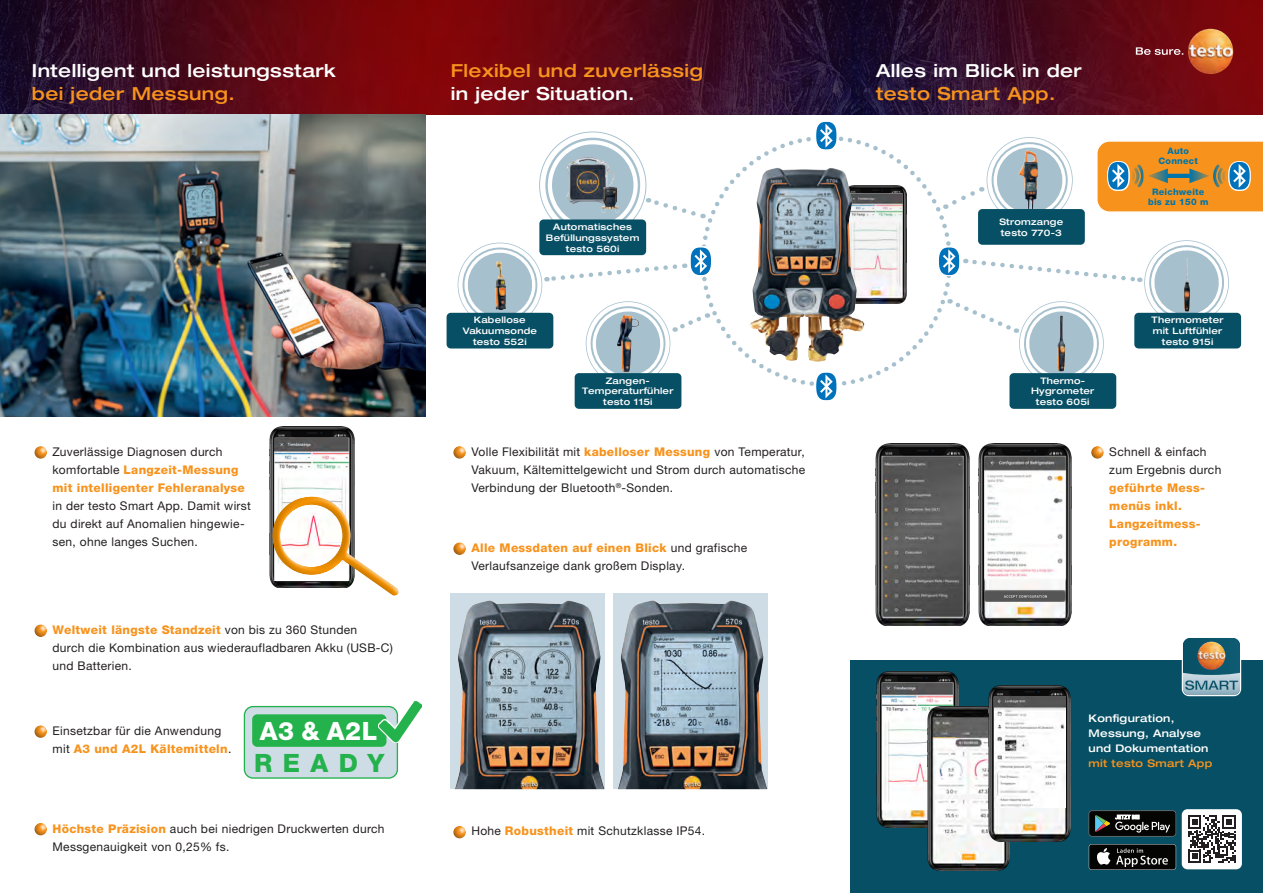
<style>
.page{position:relative;width:1263px;height:893px;background:#fff}
.page>*{position:absolute;margin:0;border:0;box-sizing:border-box;transform-origin:0 0}
.t1{font:800 25.35px "Helvetica Neue LTW1 G";color:#fff}
.t2{font:800 25.35px "Helvetica Neue LTW1 G";letter-spacing:.41em;color:#23b24b}
.t3{font:500 expanded 18px "Helvetica Neue LTW1 G";letter-spacing:.025em;color:#fff}
.t4{font:500 expanded 18px "Helvetica Neue LTW1 G";letter-spacing:.025em;color:#f7931d}
.t5{font:12px/18px "Helvetica Neue LTW1 G";letter-spacing:.025em;color:#231f20}
.t6{font:800 12px/18px "Helvetica Neue LTW1 G";letter-spacing:.025em;color:#f7931d}
.t7{font:500 expanded 10.5px/15px "Helvetica Neue LTW1 G";letter-spacing:.025em;color:#fff}
.t8{font:500 expanded 10.5px "Helvetica Neue LTW1 G";letter-spacing:.025em;color:#f7931d}
.t9{font:500 expanded 9px/10.8px "Helvetica Neue LTW1 G";letter-spacing:.025em;color:#fff;text-align:center}
.t10{font:800 9px/10.5px "Helvetica Neue LTW1 G";letter-spacing:.025em;color:#0075a9;text-align:center}
.s1{font-weight:400;color:#231f20}
.s2{font-weight:800;color:#f7931d}
</style>
<div class="page">
<img style="left:0;top:0;width:425px;height:115px">
<img style="left:425px;top:0;width:838px;height:115px">
<div style="left:850px;top:661px;width:413px;height:232px;background:#074f64"></div>
<img style="left:0;top:115px;width:425px;height:302px">
<svg style="left:1136px;top:47px;width:47px;height:8px"></svg>
<img style="left:1188px;top:29px;width:45px;height:45px;border-radius:23px">
<svg style="left:1089px;top:810px;width:87px;height:26px;background:#2e322f"></svg>
<div style="left:1089px;top:844px;width:87px;height:26px;background:#191a19;border-radius:3px"></div>
<div style="left:1089px;top:845px;width:86px;height:24px;background:#040503;border-radius:2px"></div>
<svg style="left:1097px;top:848px;width:13px;height:17px"></svg>
<svg style="left:1116px;top:848px;width:52px;height:19px"></svg>
<div style="left:1182px;top:809px;width:60px;height:60px;background:#fff;border-radius:6px"></div>
<svg style="left:1188px;top:815px;width:48px;height:48px"></svg>
<img style="left:876px;top:444px;width:93px;height:122px">
<img style="left:876px;top:566px;width:93px;height:60px">
<img style="left:978px;top:444px;width:94px;height:122px">
<img style="left:978px;top:566px;width:94px;height:60px">
<img style="left:882px;top:456px;width:81px;height:161px">
<img style="left:984px;top:456px;width:82px;height:126px">
<img style="left:984px;top:590px;width:82px;height:12px">
<svg style="left:458px;top:122px;width:805px;height:278px"></svg>
<svg style="left:1182px;top:639px;width:57px;height:57px"></svg>
<div style="left:1182px;top:637px;width:59px;height:59px;border:1px solid #fff;border-radius:7px"></div>
<div style="left:451px;top:593px;width:154px;height:196px;background:#cedce5"></div>
<img style="left:455px;top:600px;width:149px;height:189px">
<div style="left:614px;top:593px;width:154px;height:196px;background:#cedce5"></div>
<img style="left:618px;top:600px;width:149px;height:189px">
<div style="left:453px;top:444px;width:15px;height:16px;background:#231f20;opacity:.75"></div>
<div style="left:1091px;top:444px;width:14px;height:16px;background:#231f20;opacity:.75"></div>
<div style="left:34px;top:622px;width:15px;height:16px;background:#231f20;opacity:.75"></div>
<div style="left:34px;top:444px;width:15px;height:16px;background:#231f20;opacity:.75"></div>
<div style="left:539px;top:219px;width:107px;height:36px;background:#074f64;border-radius:4px"></div>
<div style="left:447px;top:313px;width:106px;height:35px;background:#074f64;border-radius:4px"></div>
<div style="left:575px;top:373px;width:106px;height:36px;background:#074f64;border-radius:4px"></div>
<div style="left:1009px;top:373px;width:107px;height:36px;background:#074f64;border-radius:4px"></div>
<div style="left:1134px;top:313px;width:107px;height:35px;background:#074f64;border-radius:4px"></div>
<div style="left:978px;top:209px;width:107px;height:36px;background:#074f64;border-radius:4px"></div>
<img style="left:269px;top:427px;width:85px;height:53px">
<img style="left:274px;top:438px;width:75px;height:42px">
<svg style="left:269px;top:480px;width:130px;height:116px"></svg>
<img style="left:280px;top:505px;width:62px;height:62px">
<img style="left:844px;top:186px;width:62px;height:77px">
<img style="left:844px;top:263px;width:62px;height:40px">
<img style="left:848px;top:194px;width:54px;height:96px">
<img style="left:750px;top:168px;width:61px;height:193px">
<img style="left:876px;top:672px;width:82px;height:103px">
<img style="left:876px;top:775px;width:51px;height:52px">
<img style="left:881px;top:683px;width:72px;height:126px">
<img style="left:927px;top:706px;width:82px;height:164px">
<img style="left:988px;top:685px;width:83px;height:103px">
<img style="left:988px;top:788px;width:83px;height:53px">
<img style="left:994px;top:696px;width:71px;height:111px">
<div style="left:34px;top:723px;width:15px;height:16px;background:#231f20;opacity:.75"></div>
<div style="left:34px;top:820px;width:15px;height:17px;background:#231f20;opacity:.75"></div>
<div style="left:453px;top:540px;width:15px;height:16px;background:#231f20;opacity:.75"></div>
<div style="left:453px;top:823px;width:15px;height:17px;background:#231f20;opacity:.75"></div>
<div style="left:244px;top:707px;width:153px;height:71px;background:#cedce5;border-radius:9px"></div>
<div style="left:244px;top:706px;width:154px;height:73px;border:1px solid #23b24b;border-radius:9px"></div>
<div style="left:253px;top:716px;width:132px;height:29px;background:#23b24b;border-radius:4px"></div>
<div style="left:252px;top:714px;width:134px;height:33px;border:3px solid #23b24b;border-radius:4px"></div>
<svg style="left:378px;top:705px;width:20px;height:38px"></svg>
<img style="left:380px;top:701px;width:42px;height:41px">
<h2 class="t3" style="left:32px;top:59px;width:305px">Intelligent und leistungsstark</h2>
<h2 class="t4" style="left:32px;top:82px;width:204px">bei jeder Messung.</h2>
<p class="t6" style="left:53px;top:442px;width:194px"><span class="s1">Zuverlässige Diagnosen durch komfortable</span> Langzeit-Messung mit intelligenter Fehleranalyse</p>
<p class="t5" style="left:53px;top:496px;width:200px">in der testo Smart App. Damit wirst du direkt auf Anomalien hingewie&shy;sen, ohne langes Suchen.</p>
<p class="t5" style="left:53px;top:621px;width:342px"><span class="s2">Weltweit längste Standzeit</span> von bis zu 360 Stunden<br>durch die Kombination aus wiederaufladbaren Akku (USB-C) und Batterien.</p>
<p class="t5" style="left:53px;top:721px;width:180px">Einsetzbar für die Anwendung mit <span class="s2">A3 und A2L Kältemitteln</span>.</p>
<h1 class="t1" style="left:260px;top:715px;width:119px">A3 &amp; A2L</h1>
<h1 class="t2" style="left:254px;top:748px;width:132px">READY</h1>
<p class="t5" style="left:53px;top:819px;width:334px"><span class="s2">Höchste Präzision</span> auch bei niedrigen Druckwerten durch<br>Messgenauigkeit von 0,25% fs.</p>
<h2 class="t4" style="left:451px;top:59px;width:254px">Flexibel und zuverlässig</h2>
<h2 class="t3" style="left:451px;top:82px;width:185px">in jeder Situation.</h2>
<p class="t9" style="left:546px;top:221px;width:95px">Automatisches<br>Befüllungssystem testo 560i</p>
<p class="t9" style="left:463px;top:314px;width:76px">Kabellose<br>Vakuumsonde testo 552i</p>
<h2 class="t3" style="left:876px;top:59px;width:207px">Alles im Blick in der</h2>
<h2 class="t4" style="left:876px;top:82px;width:181px">testo Smart App.</h2>
<p class="t9" style="left:999px;top:216px;width:65px;text-align:left">Stromzange testo 770-3</p>
<p class="t9" style="left:582px;top:375px;width:93px">Zangen-<br>Temperaturfühler testo 115i</p>
<p class="t9" style="left:1031px;top:375px;width:65px">Thermo-<br>Hygrometer testo 605i</p>
<p class="t10" style="left:1158px;top:145px;width:41px">Auto<br>Connect</p>
<p class="t10" style="left:1148px;top:187px;width:62px">Reichweite bis zu 150 m</p>
<p class="t9" style="left:1151px;top:314px;width:73px">Thermometer mit Luftfühler testo 915i</p>
<p class="t5" style="left:471px;top:442px;width:335px;text-align:justify">Volle Flexibilität mit <span class="s2">kabelloser Messung</span> von Temperatur, Vakuum, Kältemittelgewicht und Strom durch automatische Verbindung der Bluetooth<sup>®</sup>-Sonden.</p>
<p class="t5" style="left:1109px;top:442px;width:114px">Schnell &amp; einfach zum Ergebnis durch</p>
<p class="t6" style="left:1109px;top:478px;width:96px">geführte Mess&shy;menüs inkl.<br>Langzeitmess&shy;programm.</p>
<p class="t5" style="left:471px;top:539px;width:277px"><span class="s2">Alle Messdaten auf einen Blick</span> und grafische<br>Verlaufsanzeige dank großem Display.</p>
<p class="t5" style="left:471px;top:822px;width:235px">Hohe <span class="s2">Robustheit</span> mit Schutzklasse IP54.</p>
<p class="t7" style="left:1089px;top:710px;width:121px">Konfiguration,<br>Messung, Analyse und Dokumentation</p>
<p class="t8" style="left:1089px;top:757px;width:125px">mit testo Smart App</p>
</div>
